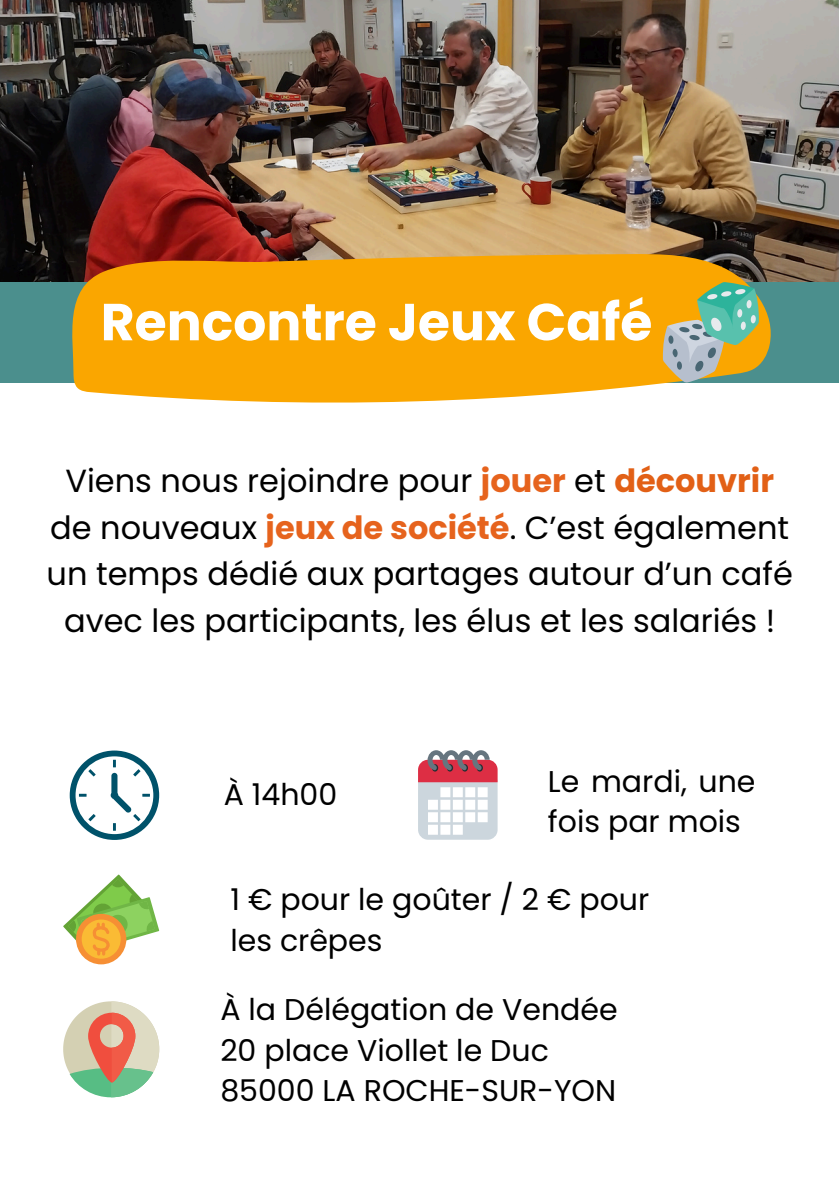
<style>
.page{position:relative;width:839px;height:1191px;background:#fff}
.page>*{position:absolute;margin:0;border:0;box-sizing:border-box;transform-origin:0 0}
.t1{font:700 52px "Poppins";color:#fff}
.t2{font:32px/46.4px "Poppins";color:#000;text-align:center}
.t3{font:30px/40.4px "Poppins";color:#000}
.s1{font-weight:700;color:#e6631d}
.s2{font-weight:700;color:#e26016}
</style>
<div class="page">
<img style="left:0;top:0;width:838px;height:282px">
<div style="left:0;top:282px;width:838px;height:100px;background:#4b8f8d"></div>
<svg style="left:418px;top:750px;width:79px;height:90px"></svg>
<svg style="left:63px;top:1001px;width:96px;height:96px"></svg>
<svg style="left:70px;top:751px;width:89px;height:89px"></svg>
<svg style="left:63px;top:875px;width:96px;height:89px"></svg>
<svg style="left:63px;top:254px;width:713px;height:149px;background:#efa515"></svg>
<svg style="left:662px;top:282px;width:97px;height:101px;background:#a9b175"></svg>
<p class="t1" style="left:101px;top:286px;width:553px">Rencontre Jeux Café</p>
<p class="t2" style="left:47px;top:458px;width:747px">Viens nous rejoindre pour <span class="s1">jouer</span> et <span class="s2">découvrir </span>de nouveaux <span class="s1">jeux de société</span>. C’est également un temps dédié aux partages autour d’un café avec les participants, les élus et les salariés !</p>
<p class="t3" style="left:224px;top:775px;width:115px">À 14h00</p>
<p class="t3" style="left:548px;top:761px;width:209px">Le mardi, une fois par mois</p>
<h1 class="t3" style="left:230px;top:880px;width:420px">1 € pour le goûter / 2 € pour</h1>
<p class="t3" style="left:230px;top:920px;width:154px">les crêpes</p>
<p class="t3" style="left:220px;top:990px;width:399px">À la Délégation de Vendée</p>
<p class="t3" style="left:220px;top:1030px;width:330px">20 place Viollet le Duc</p>
<p class="t3" style="left:220px;top:1071px;width:397px">85000 LA ROCHE-SUR-YON</p>
</div>
